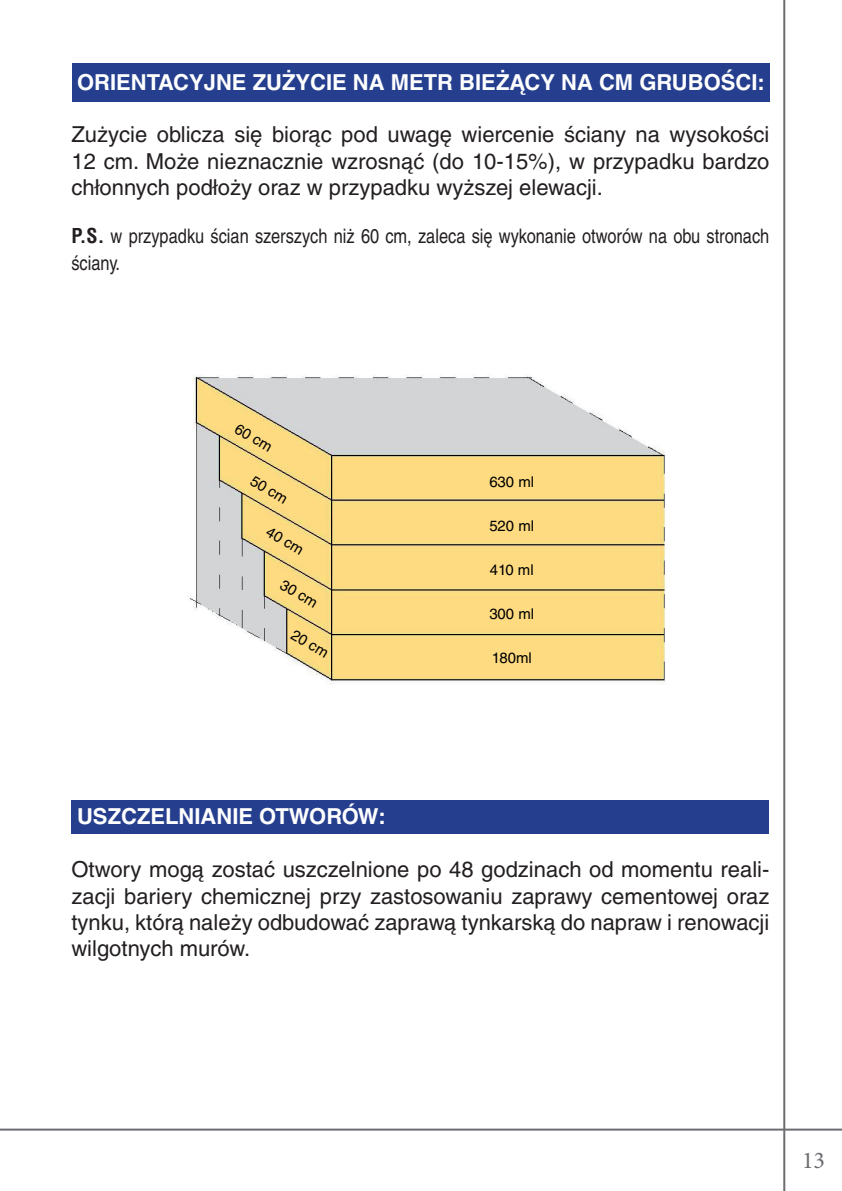
<style>
.page{position:relative;width:842px;height:1191px;background:#fff}
.page>*{position:absolute;margin:0;border:0;box-sizing:border-box;transform-origin:0 0}
.t1{font:24px "Minion Pro";color:#6c6d70}
.t2{font:22px/26.4px "Helvetica CE";color:#231f20;text-align:justify}
.t3{font:700 22px "Helvetica CE";color:#fff}
.t4{font:condensed 20px/26.4px "Helvetica CE";color:#231f20}
.t5{font:14.8px "Helvetica LT Std";color:#000}
.s1{font-weight:700}
</style>
<div class="page">
<hr style="left:0;top:1128px;width:842px;height:2px;background:#6c6d70">
<hr style="left:783px;top:0;width:2px;height:1191px;background:#6c6d70">
<div style="left:72px;top:64px;width:698px;height:38px;background:#253f8e"></div>
<div style="left:71px;top:800px;width:698px;height:33px;background:#253f8e"></div>
<img style="left:189px;top:374px;width:477px;height:311px">
<p class="t3" style="left:77px;top:68px;width:689px">ORIENTACYJNE ZUŻYCIE NA METR BIEŻĄCY NA CM GRUBOŚCI:</p>
<p class="t2" style="left:71px;top:121px;width:699px">Zużycie oblicza się biorąc pod uwagę wiercenie ściany na wysokości 12 cm. Może nieznacznie wzrosnąć (do 10-15%), w przypadku bardzo chłonnych podłoży oraz w przypadku wyższej elewacji.</p>
<p class="t4" style="left:71px;top:223px;width:699px"><span class="s1">P.S.</span> w przypadku ścian szerszych niż 60 cm, zaleca się wykonanie otworów na obu stronach ściany.</p>
<p class="t5" style="left:240px;top:420px;width:42px;rotate:30deg">60 cm</p>
<p class="t5" style="left:256px;top:472px;width:42px;rotate:30deg">50 cm</p>
<p class="t5" style="left:272px;top:523px;width:42px;rotate:30deg">40 cm</p>
<p class="t5" style="left:286px;top:576px;width:42px;rotate:30deg">30 cm</p>
<p class="t5" style="left:297px;top:626px;width:42px;rotate:30deg">20 cm</p>
<p class="t5" style="left:489px;top:473px;width:46px">630 ml</p>
<p class="t5" style="left:489px;top:517px;width:46px">520 ml</p>
<p class="t5" style="left:490px;top:561px;width:45px">410 ml</p>
<p class="t5" style="left:489px;top:605px;width:46px">300 ml</p>
<p class="t5" style="left:492px;top:649px;width:42px">180ml</p>
<p class="t3" style="left:77px;top:803px;width:310px">USZCZELNIANIE OTWORÓW:</p>
<p class="t2" style="left:71px;top:856px;width:699px">Otwory mogą zostać uszczelnione po 48 godzinach od momentu reali&shy;zacji bariery chemicznej przy zastosowaniu zaprawy cementowej oraz tynku, którą należy odbudować zaprawą tynkarską do napraw i renowacji wilgotnych murów.</p>
<p class="t1" style="left:802px;top:1144px;width:25px">13</p>
</div>
